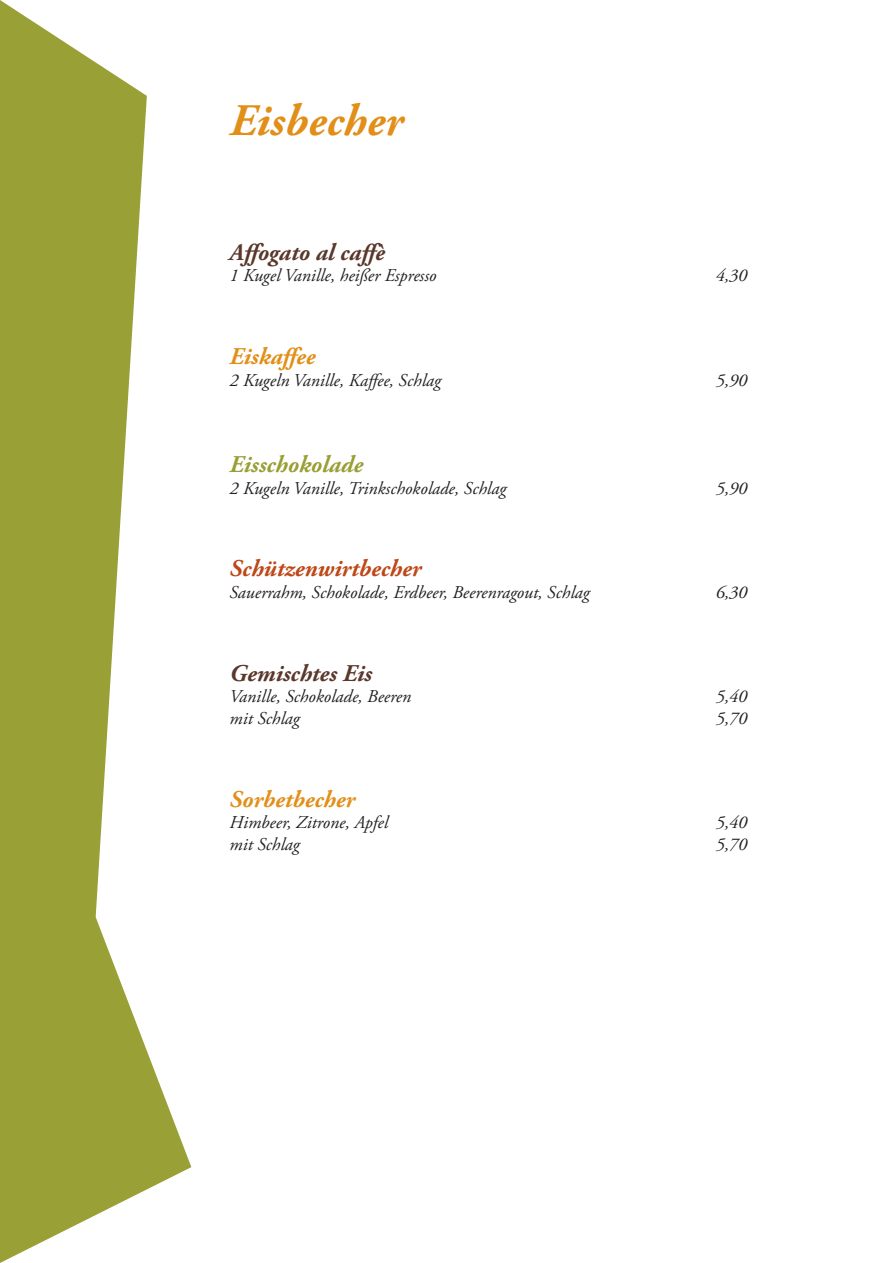
<style>
.page{position:relative;width:893px;height:1263px;background:#fff}
.page>*{position:absolute;margin:0;border:0;box-sizing:border-box;transform-origin:0 0}
.t1{font:italic 700 45px "Adobe Garamond Pro";letter-spacing:.005em;color:#e28f19}
.t2{font:italic 700 24px "Adobe Garamond Pro";color:#5a372b}
.t3{font:italic 700 24px "Adobe Garamond Pro";color:#e28f19}
.t4{font:italic 700 24px "Adobe Garamond Pro";color:#be4718}
.t5{font:italic 700 24px "Adobe Garamond Pro";color:#999f35}
.t6{font:italic 18px "Adobe Garamond Pro";color:#231f21}
</style>
<div class="page">
<svg style="left:0;top:0;width:191px;height:1263px;fill:#99a036"></svg>
<h1 class="t1" style="left:230px;top:94px;width:175px">Eisbecher</h1>
<h2 class="t2" style="left:230px;top:238px;width:157px">Affogato al caffè</h2>
<p class="t6" style="left:230px;top:265px;width:208px">1 Kugel Vanille, heißer Espresso</p>
<p class="t6" style="left:716px;top:265px;width:33px">4,30</p>
<h2 class="t3" style="left:230px;top:342px;width:87px">Eiskaffee</h2>
<p class="t6" style="left:230px;top:369px;width:213px">2 Kugeln Vanille, Kaffee, Schlag</p>
<p class="t6" style="left:716px;top:369px;width:33px">5,90</p>
<h2 class="t5" style="left:230px;top:450px;width:135px">Eisschokolade</h2>
<p class="t6" style="left:230px;top:477px;width:278px">2 Kugeln Vanille, Trinkschokolade, Schlag</p>
<p class="t6" style="left:716px;top:477px;width:33px">5,90</p>
<h2 class="t4" style="left:230px;top:555px;width:193px">Schützenwirtbecher</h2>
<p class="t6" style="left:230px;top:581px;width:362px">Sauerrahm, Schokolade, Erdbeer, Beerenragout, Schlag</p>
<p class="t6" style="left:716px;top:581px;width:33px">6,30</p>
<h2 class="t2" style="left:230px;top:659px;width:144px">Gemischtes Eis</h2>
<p class="t6" style="left:230px;top:686px;width:183px">Vanille, Schokolade, Beeren</p>
<p class="t6" style="left:716px;top:686px;width:33px">5,40</p>
<p class="t6" style="left:230px;top:707px;width:72px">mit Schlag</p>
<p class="t6" style="left:716px;top:707px;width:33px">5,70</p>
<h2 class="t3" style="left:230px;top:785px;width:127px">Sorbetbecher</h2>
<p class="t6" style="left:230px;top:812px;width:160px">Himbeer, Zitrone, Apfel</p>
<p class="t6" style="left:716px;top:812px;width:33px">5,40</p>
<p class="t6" style="left:230px;top:833px;width:72px">mit Schlag</p>
<p class="t6" style="left:716px;top:833px;width:33px">5,70</p>
</div>
